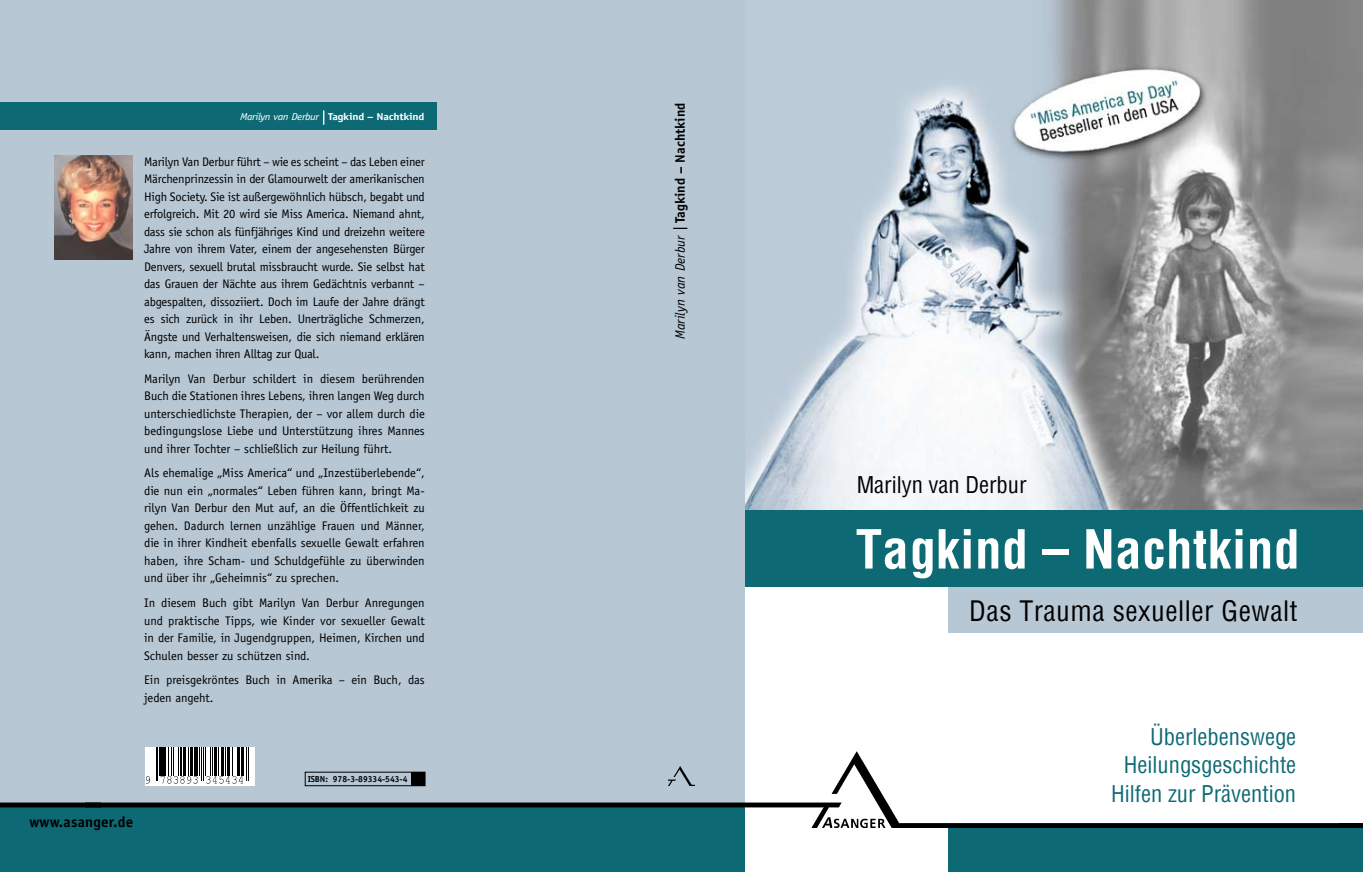
<style>
.page{position:relative;width:1363px;height:872px;background:#fff}
.page>*{position:absolute;margin:0;border:0;box-sizing:border-box;transform-origin:0 0}
.t1{font:700 condensed 52.5px "Helvetica";letter-spacing:.01em;color:#fff}
.t2{font:condensed 27.5px "Helvetica";letter-spacing:.02em;color:#000}
.t3{font:condensed 22.5px/28.8px "Helvetica";color:#0d6a75;text-align:right}
.t4{font:condensed 22.5px "Helvetica";color:#000}
.t5{font:700 15px "Officina Sans";letter-spacing:.015em;color:#000}
.t6{font:700 13.75px "Officina Sans";color:#000}
.t7{font:12.5px/17.5px "Officina Sans";color:#000;text-align:justify}
.t8{font:700 10px "Officina Sans";letter-spacing:-.02em;color:#fff;scale:1.15 1}
.t9{font:700 8.75px "Officina Sans";letter-spacing:-.01em;color:#000}
.s1{font-weight:400;font-style:italic}
</style>
<div class="page">
<div style="left:948px;top:587px;width:414px;height:45px;background:#b7c7d4"></div>
<img style="left:744px;top:0;width:618px;height:510px">
<div style="left:744px;top:510px;width:618px;height:77px;background:#0d6a75"></div>
<div style="left:0;top:0;width:744px;height:872px;background:#b7c7d4"></div>
<div style="left:145px;top:747px;width:110px;height:39px;background:#fff"></div>
<hr style="left:155px;top:747px;width:1px;height:33px;background:#000">
<hr style="left:157px;top:747px;width:1px;height:33px;background:#000">
<hr style="left:159px;top:747px;width:3px;height:28px;background:#000">
<hr style="left:241px;top:747px;width:3px;height:28px;background:#000">
<hr style="left:246px;top:747px;width:1px;height:33px;background:#000">
<hr style="left:248px;top:747px;width:1px;height:33px;background:#000">
<svg style="left:162px;top:747px;width:78px;height:5px"></svg>
<svg style="left:673px;top:228px;width:14px;height:1px"></svg>
<div style="left:0;top:805px;width:744px;height:67px;background:#0d6a75"></div>
<div style="left:0;top:102px;width:436px;height:27px;background:#0d6a75"></div>
<svg style="left:323px;top:110px;width:1px;height:15px"></svg>
<div style="left:948px;top:825px;width:414px;height:47px;background:#0d6a75"></div>
<img style="left:101px;top:752px;width:1238px;height:75px">
<img style="left:1339px;top:823px;width:23px;height:4px">
<img style="left:0;top:802px;width:101px;height:6px">
<img style="left:54px;top:156px;width:78px;height:104px">
<p class="t8" style="left:240px;top:110px;width:162px"><span class="s1">Marilyn van Derbur</span> Tagkind – Nachtkind</p>
<p class="t7" style="left:144px;top:153px;width:282px">Marilyn Van Derbur führt – wie es scheint – das Leben einer Märchenprinzessin in der Glamourwelt der amerikanischen High Society. Sie ist außergewöhnlich hübsch, begabt und erfolgreich. Mit 20 wird sie Miss America. Niemand ahnt, dass sie schon als fünfjähriges Kind und dreizehn weitere Jahre von ihrem Vater, einem der angesehensten Bürger Denvers, sexuell brutal missbraucht wurde. Sie selbst hat das Grauen der Nächte aus ihrem Gedächtnis verbannt – abgespalten, dissoziiert. Doch im Laufe der Jahre drängt es sich zurück in ihr Leben. Unerträgliche Schmerzen, Ängste und Verhaltensweisen, die sich niemand erklären kann, machen ihren Alltag zur Qual.</p>
<p class="t7" style="left:144px;top:370px;width:282px">Marilyn Van Derbur schildert in diesem berührenden Buch die Stationen ihres Lebens, ihren langen Weg durch unterschiedlichste Therapien, der – vor allem durch die bedingungslose Liebe und Unterstützung ihres Mannes und ihrer Tochter – schließlich zur Heilung führt.</p>
<p class="t7" style="left:144px;top:464px;width:282px">Als ehemalige „Miss America“ und „Inzestüberlebende“, die nun ein „normales“ Leben führen kann, bringt Ma&shy;rilyn Van Derbur den Mut auf, an die Öffentlichkeit zu gehen. Dadurch lernen unzählige Frauen und Männer, die in ihrer Kindheit ebenfalls sexuelle Gewalt erfahren haben, ihre Scham- und Schuldgefühle zu überwinden und über ihr „Geheimnis“ zu sprechen.</p>
<p class="t7" style="left:144px;top:594px;width:282px">In diesem Buch gibt Marilyn Van Derbur Anregungen und praktische Tipps, wie Kinder vor sexueller Gewalt in der Familie, in Jugendgruppen, Heimen, Kirchen und Schulen besser zu schützen sind.</p>
<p class="t7" style="left:144px;top:671px;width:282px">Ein preisgekröntes Buch in Amerika – ein Buch, das jeden angeht.</p>
<p class="t5" style="left:29px;top:812px;width:106px">www.asanger.de</p>
<p class="t9" style="left:308px;top:773px;width:101px">ISBN: 978-3-89334-543-4</p>
<p class="t6" style="left:671px;top:339px;width:238px;rotate:-90deg"><span class="s1">Marilyn van Derbur</span> Tagkind – Nachtkind</p>
<h3 class="t4" style="left:856px;top:470px;width:171px">Marilyn van Derbur</h3>
<h1 class="t1" style="left:855px;top:514px;width:445px">Tagkind – Nachtkind</h1>
<h2 class="t2" style="left:969px;top:593px;width:330px">Das Trauma sexueller Gewalt</h2>
<h3 class="t3" style="left:1111px;top:722px;width:186px">Überlebenswege<br>Heilungsgeschichte<br>Hilfen zur Prävention</h3>
</div>
